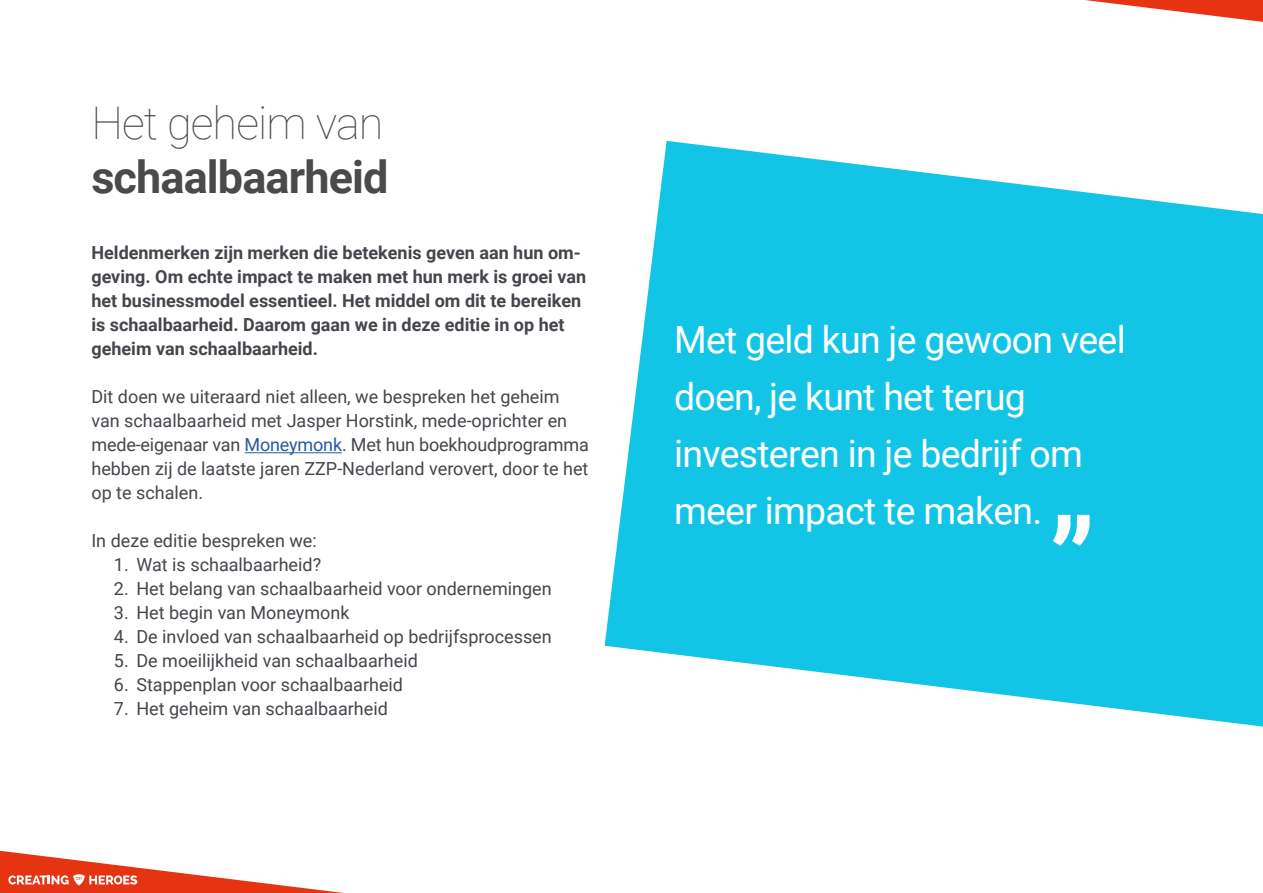
<style>
.page{position:relative;width:1263px;height:893px;background:#fff}
.page>*{position:absolute;margin:0;border:0;box-sizing:border-box;transform-origin:0 0}
.t1{font:700 120px "Roboto";color:#fff;scale:.94 1}
.t2{font:700 45px "Roboto";letter-spacing:-.02em;color:#4a4a49}
.t3{font:100 45px "Roboto";letter-spacing:-.02em;color:#4a4a49}
.t4{font:37.5px/57px "Roboto";letter-spacing:-.02em;color:#fff}
.t5{font:18px/24px "Roboto";color:#44464c}
.t6{font:700 18px/24px "Roboto";color:#44464c}
.s1{color:#275b9b}
</style>
<div class="page">
<svg style="left:1085px;top:0;width:178px;height:22px"></svg>
<svg style="left:0;top:850px;width:343px;height:43px"></svg>
<hr style="left:245px;top:452px;width:97px;height:1px;background:#275b9b">
<svg style="left:605px;top:141px;width:658px;height:586px;fill:#12c5e6"></svg>
<h2 class="t3" style="left:91px;top:91px;width:294px">Het geheim van</h2>
<h2 class="t2" style="left:91px;top:145px;width:299px">schaalbaarheid</h2>
<p class="t6" style="left:91px;top:240px;width:496px">Heldenmerken zijn merken die betekenis geven aan hun om&shy;geving. Om echte impact te maken met hun merk is groei van het businessmodel essentieel. Het middel om dit te bereiken is schaalbaarheid. Daarom gaan we in deze editie in op het geheim van schaalbaarheid.</p>
<p class="t5" style="left:91px;top:384px;width:499px">Dit doen we uiteraard niet alleen, we bespreken het geheim van schaalbaarheid met Jasper Horstink, mede-oprichter en mede-eigenaar van <span class="s1">Moneymonk</span>. Met hun boekhoudprogramma hebben zij de laatste jaren ZZP-Nederland verovert, door te het op te schalen.</p>
<p class="t5" style="left:91px;top:528px;width:227px">In deze editie bespreken we:</p>
<p class="t5" style="left:114px;top:552px;width:209px">1. Wat is schaalbaarheid?</p>
<p class="t5" style="left:114px;top:576px;width:439px">2. Het belang van schaalbaarheid voor ondernemingen</p>
<p class="t5" style="left:114px;top:600px;width:237px">3. Het begin van Moneymonk</p>
<p class="t5" style="left:114px;top:624px;width:439px">4. De invloed van schaalbaarheid op bedrijfsprocessen</p>
<p class="t5" style="left:114px;top:648px;width:305px">5. De moeilijkheid van schaalbaarheid</p>
<p class="t5" style="left:114px;top:672px;width:291px">6. Stappenplan voor schaalbaarheid</p>
<p class="t5" style="left:114px;top:696px;width:276px">7. Het geheim van schaalbaarheid</p>
<h3 class="t4" style="left:674px;top:310px;width:453px">Met geld kun je gewoon veel doen, je kunt het terug investeren in je bedrijf om meer impact te maken.</h3>
<h1 class="t1" style="left:1049px;top:478px;width:51px">”</h1>
</div>
